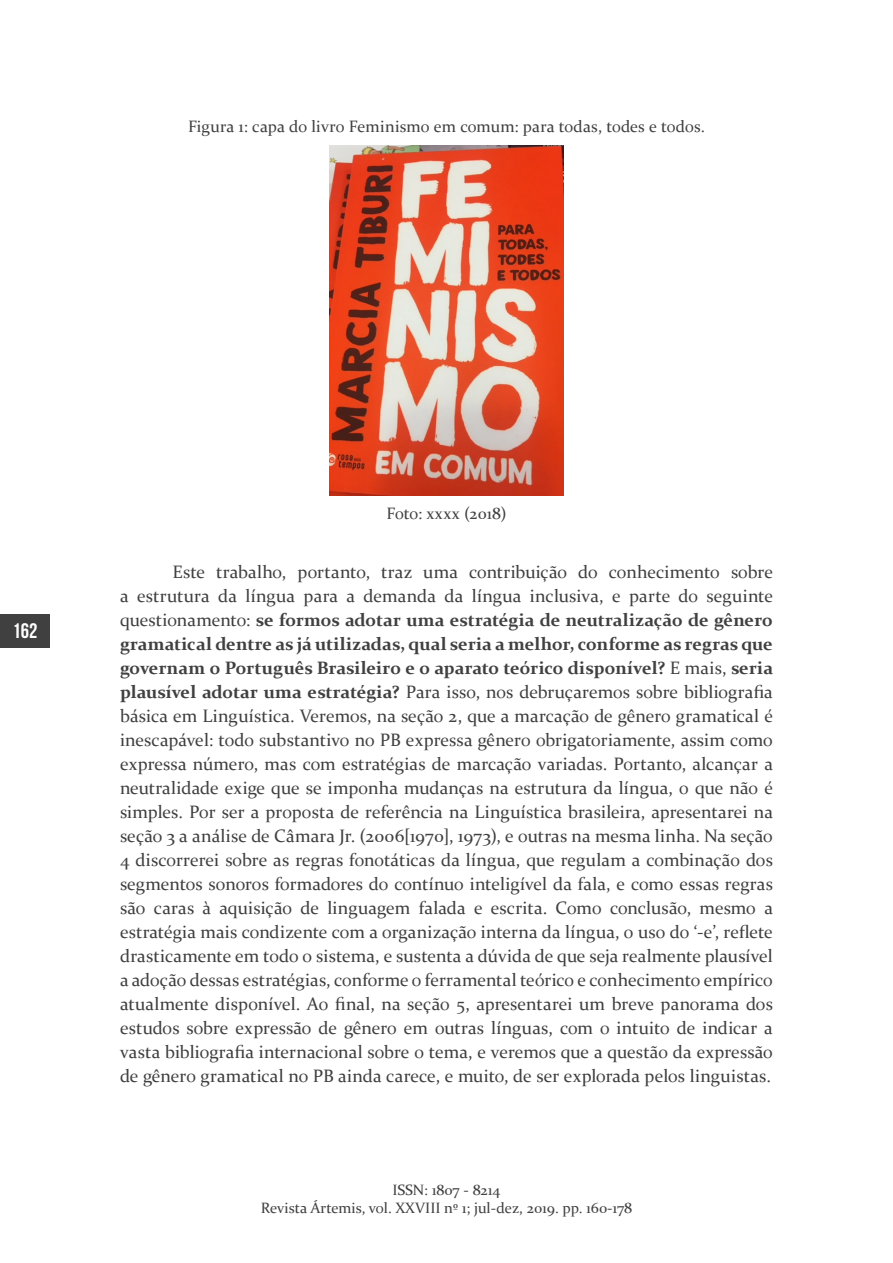
<style>
.page{position:relative;width:893px;height:1263px;background:#fff}
.page>*{position:absolute;margin:0;border:0;box-sizing:border-box;transform-origin:0 0}
.t1{font:21px "Bebas Neue";color:#fff}
.t2{font:18px/24px "Constantia";letter-spacing:.005em;color:#404040;text-align:justify}
.t3{font:16.5px "Constantia";letter-spacing:.005em;color:#404040}
.t4{font:15px/18px "Constantia";color:#404040;text-align:center}
.s1{font-weight:700}
</style>
<div class="page">
<div style="left:0;top:615px;width:50px;height:33px;background:#404040"></div>
<img style="left:329px;top:145px;width:235px;height:350px">
<p class="t3" style="left:188px;top:116px;width:518px">Figura 1: capa do livro Feminismo em comum: para todas, todes e todos.</p>
<p class="t1" style="left:12px;top:619px;width:26px">162</p>
<p class="t3" style="left:387px;top:503px;width:121px">Foto: xxxx (2018)</p>
<p class="t2" style="left:120px;top:559px;width:654px;text-indent:53px">Este trabalho, portanto, traz uma contribuição do conhecimento sobre a estrutura da língua para a demanda da língua inclusiva, e parte do seguinte questionamento: <span class="s1">se formos adotar uma estratégia de neutralização de gênero gramatical dentre as já utilizadas, qual seria a melhor, conforme as regras que governam o Português Brasileiro e o aparato teórico disponível?</span> E mais, <span class="s1">seria plausível adotar uma estratégia?</span> Para isso, nos debruçaremos sobre bibliografia básica em Linguística. Veremos, na seção 2, que a marcação de gênero gramatical é inescapável: todo substantivo no PB expressa gênero obrigatoriamente, assim como expressa número, mas com estratégias de marcação variadas. Portanto, alcançar a neutralidade exige que se imponha mudanças na estrutura da língua, o que não é simples. Por ser a proposta de referência na Linguística brasileira, apresentarei na seção 3 a análise de Câmara Jr. (2006[1970], 1973), e outras na mesma linha. Na seção 4 discorrerei sobre as regras fonotáticas da língua, que regulam a combinação dos segmentos sonoros formadores do contínuo inteligível da fala, e como essas regras são caras à aquisição de linguagem falada e escrita. Como conclusão, mesmo a estratégia mais condizente com a organização interna da língua, o uso do ‘-e’, reflete drasticamente em todo o sistema, e sustenta a dúvida de que seja realmente plausível a adoção dessas estratégias, conforme o ferramental teórico e conhecimento empírico atualmente disponível. Ao final, na seção 5, apresentarei um breve panorama dos estudos sobre expressão de gênero em outras línguas, com o intuito de indicar a vasta bibliografia internacional sobre o tema, e veremos que a questão da expressão de gênero gramatical no PB ainda carece, e muito, de ser explorada pelos linguistas.</p>
<p class="t4" style="left:261px;top:1180px;width:373px">ISSN: 1807 - 8214<br>Revista Ártemis, vol. XXVIII nº 1; jul-dez, 2019. pp. 160-178</p>
</div>
